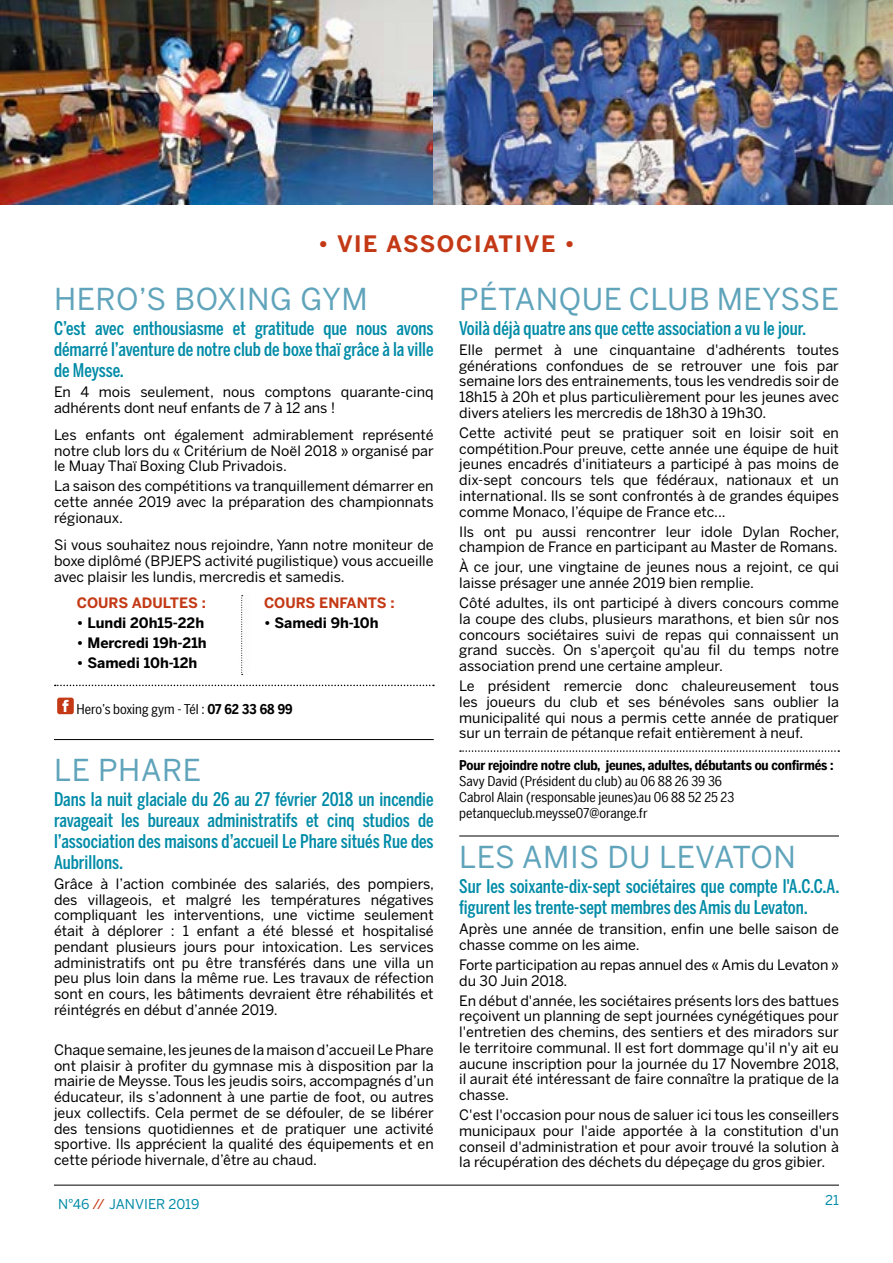
<style>
.page{position:relative;width:893px;height:1263px;background:#fff}
.page>*{position:absolute;margin:0;border:0;box-sizing:border-box;transform-origin:0 0}
.t1{font:30px "Benton Sans";letter-spacing:.02em;color:#60a4bb}
.t2{font:700 22.5px "Benton Sans";letter-spacing:.07em;color:#c43915}
.t3{font:500 18.75px/21px "Benton Sans Compressed";color:#008ba7;text-align:justify}
.t4{font:14.25px/15.8px "Benton Sans";color:#000;text-align:justify}
.t5{font:700 14.25px "Benton Sans";color:#000}
.t6{font:700 14.25px "Benton Sans";letter-spacing:-.005em;color:#c43915}
.t7{font:13.5px/16.2px "Benton Sans Condensed";color:#000}
.t8{font:700 13.5px "Benton Sans Condensed";letter-spacing:-.01em;color:#000}
.t9{font:13.5px "Benton Sans";color:#008ba7}
.s1{font-weight:700}
.s2{color:#c43915}
</style>
<div class="page">
<hr style="left:54px;top:1185px;width:785px;height:1px;background:#000">
<img style="left:0;top:0;width:893px;height:205px">
<svg style="left:241px;top:595px;width:2px;height:80px"></svg>
<svg style="left:55px;top:685px;width:379px;height:1px"></svg>
<div style="left:57px;top:698px;width:17px;height:16px;background:#c43915;border-radius:2px"></div>
<svg style="left:62px;top:700px;width:7px;height:12px"></svg>
<svg style="left:460px;top:750px;width:379px;height:2px"></svg>
<hr style="left:54px;top:739px;width:380px;height:1px;background:#000">
<hr style="left:459px;top:836px;width:380px;height:1px;background:#000">
<h2 class="t2" style="left:318px;top:229px;width:258px">• VIE ASSOCIATIVE •</h2>
<h1 class="t1" style="left:54px;top:281px;width:315px">HERO’S BOXING GYM</h1>
<h3 class="t3" style="left:54px;top:318px;width:381px">C’est avec enthousiasme et gratitude que nous avons démarré l’aventure de notre club de boxe thaï grâce à la ville de Meysse.</h3>
<p class="t4" style="left:54px;top:384px;width:381px">En 4 mois seulement, nous comptons quarante-cinq adhérents dont neuf enfants de 7 à 12 ans !</p>
<p class="t4" style="left:54px;top:427px;width:381px">Les enfants ont également admirablement représenté notre club lors du « Critérium de Noël 2018 » organisé par le Muay Thaï Boxing Club Privadois.</p>
<p class="t4" style="left:54px;top:478px;width:381px">La saison des compétitions va tranquillement démarrer en cette année 2019 avec la préparation des championnats régionaux.</p>
<p class="t4" style="left:54px;top:537px;width:381px">Si vous souhaitez nous rejoindre, Yann notre moniteur de boxe diplômé (BPJEPS activité pugilistique) vous accueille avec plaisir les lundis, mercredis et samedis.</p>
<p class="t6" style="left:77px;top:594px;width:130px">COURS ADULTES :</p>
<p class="t5" style="left:77px;top:614px;width:129px">• Lundi 20h15-22h</p>
<p class="t5" style="left:77px;top:634px;width:131px">• Mercredi 19h-21h</p>
<p class="t5" style="left:77px;top:654px;width:122px">• Samedi 10h-12h</p>
<p class="t6" style="left:264px;top:594px;width:132px">COURS ENFANTS :</p>
<p class="t5" style="left:264px;top:614px;width:116px">• Samedi 9h-10h</p>
<p class="t7" style="left:76px;top:700px;width:218px">Hero’s boxing gym - Tél : <span class="s1">07 62 33 68 99</span></p>
<h1 class="t1" style="left:54px;top:751px;width:149px">LE PHARE</h1>
<h3 class="t3" style="left:54px;top:788px;width:381px">Dans la nuit glaciale du 26 au 27 février 2018 un incendie ravageait les bureaux administratifs et cinq studios de l’association des maisons d’accueil Le Phare situés Rue des Aubrillons.</h3>
<p class="t4" style="left:54px;top:876px;width:382px">Grâce à l’action combinée des salariés, des pompiers, des villageois, et malgré les températures négatives compliquant les interventions, une victime seulement était à déplorer : 1 enfant a été blessé et hospitalisé pendant plusieurs jours pour intoxication. Les services administratifs ont pu être transférés dans une villa un peu plus loin dans la même rue. Les travaux de réfection sont en cours, les bâtiments devraient être réhabilités et réintégrés en début d’année 2019.</p>
<p class="t4" style="left:54px;top:1042px;width:381px">Chaque semaine, les jeunes de la maison d’accueil Le Phare ont plaisir à profiter du gymnase mis à disposition par la mairie de Meysse. Tous les jeudis soirs, accompagnés d’un éducateur, ils s’adonnent à une partie de foot, ou autres jeux collectifs. Cela permet de se défouler, de se libérer des tensions quotidiennes et de pratiquer une activité sportive. Ils apprécient la qualité des équipements et en cette période hivernale, d’être au chaud.</p>
<h1 class="t1" style="left:459px;top:281px;width:381px">PÉTANQUE CLUB MEYSSE</h1>
<h3 class="t3" style="left:459px;top:318px;width:349px">Voilà déjà quatre ans que cette association a vu le jour.</h3>
<p class="t4" style="left:459px;top:342px;width:381px">Elle permet à une cinquantaine d'adhérents toutes générations confondues de se retrouver une fois par semaine lors des entrainements, tous les vendredis soir de 18h15 à 20h et plus particulièrement pour les jeunes avec divers ateliers les mercredis de 18h30 à 19h30.</p>
<p class="t4" style="left:459px;top:425px;width:381px">Cette activité peut se pratiquer soit en loisir soit en compétition.Pour preuve, cette année une équipe de huit jeunes encadrés d'initiateurs a participé à pas moins de dix-sept concours tels que fédéraux, nationaux et un international. Ils se sont confrontés à de grandes équipes comme Monaco, l’équipe de France etc...</p>
<p class="t4" style="left:459px;top:524px;width:382px">Ils ont pu aussi rencontrer leur idole Dylan Rocher, champion de France en participant au Master de Romans.</p>
<p class="t4" style="left:459px;top:559px;width:381px">À ce jour, une vingtaine de jeunes nous a rejoint, ce qui laisse présager une année 2019 bien remplie.</p>
<p class="t4" style="left:459px;top:595px;width:381px">Côté adultes, ils ont participé à divers concours comme la coupe des clubs, plusieurs marathons, et bien sûr nos concours sociétaires suivi de repas qui connaissent un grand succès. On s'aperçoit qu'au fil du temps notre association prend une certaine ampleur.</p>
<p class="t4" style="left:459px;top:678px;width:381px">Le président remercie donc chaleureusement tous les joueurs du club et ses bénévoles sans oublier la municipalité qui nous a permis cette année de pratiquer sur un terrain de pétanque refait entièrement à neuf.</p>
<p class="t8" style="left:459px;top:755px;width:376px">Pour rejoindre notre club, jeunes, adultes, débutants ou confirmés :</p>
<p class="t7" style="left:459px;top:772px;width:277px">Savy David (Président du club) au 06 88 26 39 36<br>Cabrol Alain (responsable jeunes)au 06 88 52 25 23 petanqueclub.meysse07@orange.fr</p>
<h1 class="t1" style="left:459px;top:839px;width:338px">LES AMIS DU LEVATON</h1>
<h3 class="t3" style="left:459px;top:876px;width:382px">Sur les soixante-dix-sept sociétaires que compte l'A.C.C.A. figurent les trente-sept membres des Amis du Levaton.</h3>
<p class="t4" style="left:459px;top:921px;width:381px">Après une année de transition, enfin une belle saison de chasse comme on les aime.</p>
<p class="t4" style="left:459px;top:957px;width:381px">Forte participation au repas annuel des « Amis du Levaton » du 30 Juin 2018.</p>
<p class="t4" style="left:459px;top:992px;width:382px">En début d'année, les sociétaires présents lors des battues reçoivent un planning de sept journées cynégétiques pour l'entretien des chemins, des sentiers et des miradors sur le territoire communal. Il est fort dommage qu'il n'y ait eu aucune inscription pour la journée du 17 Novembre 2018, il aurait été intéressant de faire connaître la pratique de la chasse.</p>
<p class="t4" style="left:459px;top:1107px;width:381px">C'est l'occasion pour nous de saluer ici tous les conseillers municipaux pour l'aide apportée à la constitution d'un conseil d'administration et pour avoir trouvé la solution à la récupération des déchets du dépeçage du gros gibier.</p>
<p class="t9" style="left:58px;top:1195px;width:143px">N°46 <span class="s2">//</span> JANVIER 2019</p>
<p class="t9" style="left:825px;top:1192px;width:15px">21</p>
</div>
